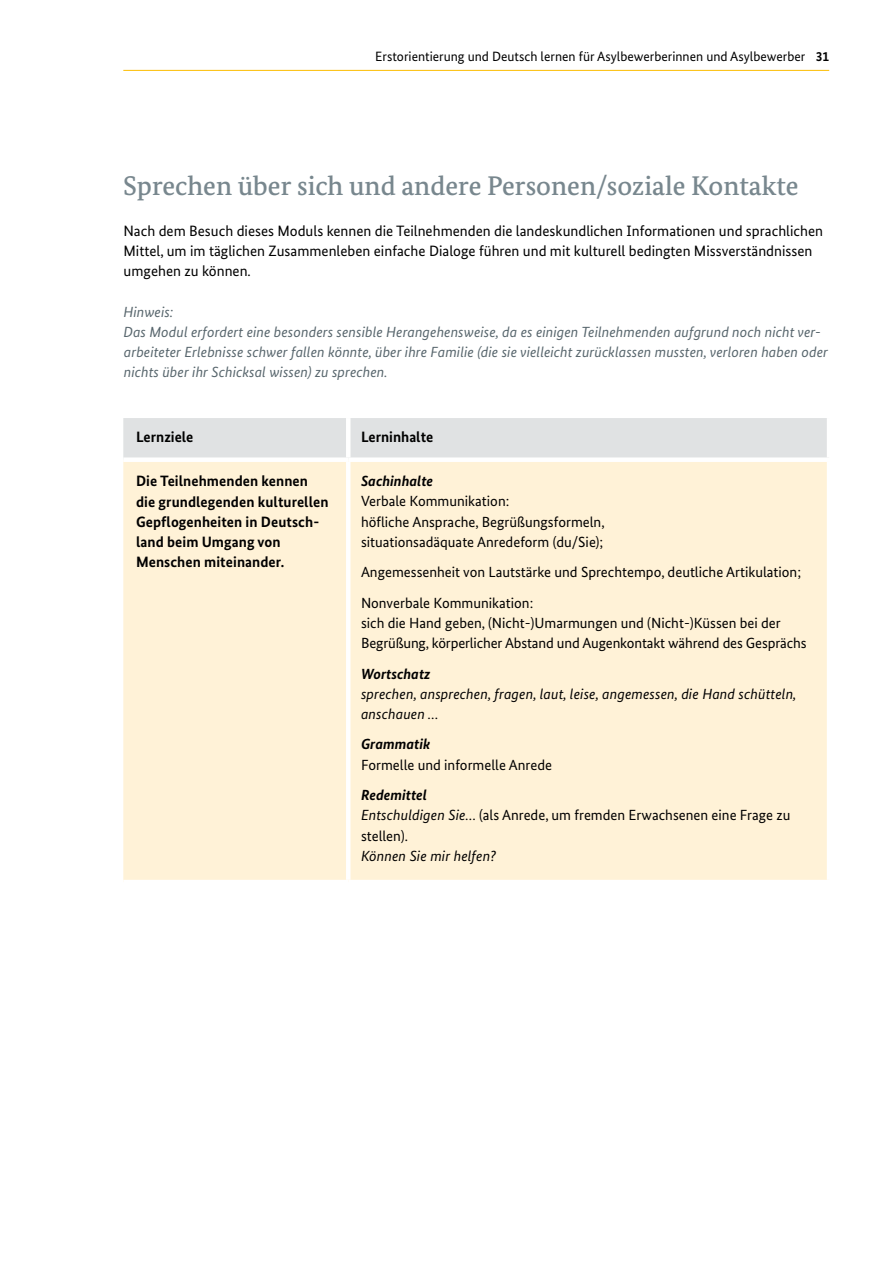
<style>
.page{position:relative;width:893px;height:1263px;background:#fff}
.page>*{position:absolute;margin:0;border:0;box-sizing:border-box;transform-origin:0 0}
.t1{font:500 27px "Bundes Serif";color:#78878e}
.t2{font:15px/20.2px "Bundes Sans";color:#000}
.t3{font:700 15px/20.2px "Bundes Sans";letter-spacing:.005em;color:#000}
.t4{font:14.7px/20.2px "Bundes Sans";color:#000}
.t5{font:italic 14.7px/20.2px "Bundes Sans";letter-spacing:.005em;color:#58666d}
.t6{font:italic 14.7px/20.2px "Bundes Sans";letter-spacing:.01em;color:#000}
.t7{font:italic 700 14.7px "Bundes Sans";color:#000}
.t8{font:13.5px "Bundes Sans";color:#000}
.s1{font-weight:700}
.s2{font-style:italic}
</style>
<div class="page">
<hr style="left:123px;top:70px;width:706px;height:1px;background:#fcbd00">
<div style="left:123px;top:418px;width:704px;height:39px;background:#e0e2e3"></div>
<div style="left:123px;top:462px;width:704px;height:418px;background:#fff2d7"></div>
<hr style="left:346px;top:418px;width:4px;height:39px;background:#fff">
<hr style="left:346px;top:462px;width:4px;height:418px;background:#fff">
<p class="t8" style="left:375px;top:48px;width:455px">Erstorientierung und Deutsch lernen für Asylbewerberinnen und Asylbewerber <span class="s1">31</span></p>
<h2 class="t1" style="left:123px;top:169px;width:677px">Sprechen über sich und andere Personen/soziale Kontakte</h2>
<p class="t2" style="left:123px;top:220px;width:701px">Nach dem Besuch dieses Moduls kennen die Teilnehmenden die landeskundlichen Informationen und sprachlichen<br>Mittel, um im täglichen Zusammenleben einfache Dialoge führen und mit kulturell bedingten Missverständnissen umgehen zu können.</p>
<p class="t5" style="left:123px;top:301px;width:706px">Hinweis:<br>Das Modul erfordert eine besonders sensible Herangehensweise, da es einigen Teilnehmenden aufgrund noch nicht ver&shy;arbeiteter Erlebnisse schwer fallen könnte, über ihre Familie (die sie vielleicht zurücklassen mussten, verloren haben oder nichts über ihr Schicksal wissen) zu sprechen.</p>
<p class="t3" style="left:136px;top:427px;width:59px">Lernziele</p>
<p class="t3" style="left:361px;top:427px;width:74px">Lerninhalte</p>
<p class="t3" style="left:136px;top:471px;width:194px">Die Teilnehmenden kennen die grundlegenden kulturellen<br>Gepflogenheiten in Deutsch&shy;land beim Umgang von<br>Menschen miteinander.</p>
<p class="t7" style="left:361px;top:472px;width:74px">Sachinhalte</p>
<p class="t4" style="left:361px;top:491px;width:245px">Verbale Kommunikation:<br>höfliche Ansprache, Begrüßungsformeln, situationsadäquate Anredeform (du/Sie);</p>
<p class="t4" style="left:361px;top:562px;width:442px">Angemessenheit von Lautstärke und Sprechtempo, deutliche Artikulation;</p>
<p class="t4" style="left:361px;top:592px;width:447px">Nonverbale Kommunikation:<br>sich die Hand geben, (Nicht-)Umarmungen und (Nicht-)Küssen bei der<br>Begrüßung, körperlicher Abstand und Augenkontakt während des Gesprächs</p>
<p class="t7" style="left:361px;top:664px;width:71px">Wortschatz</p>
<p class="t6" style="left:361px;top:683px;width:437px">sprechen, ansprechen, fragen, laut, leise, angemessen, die Hand schütteln, anschauen …</p>
<p class="t7" style="left:361px;top:735px;width:71px">Grammatik</p>
<p class="t4" style="left:361px;top:754px;width:193px">Formelle und informelle Anrede</p>
<p class="t7" style="left:361px;top:786px;width:67px">Redemittel</p>
<p class="t4" style="left:361px;top:805px;width:431px"><span class="s2">Entschuldigen Sie…</span> (als Anrede, um fremden Erwachsenen eine Frage zu stellen).<br><span class="s2">Können Sie mir helfen?</span></p>
</div>
